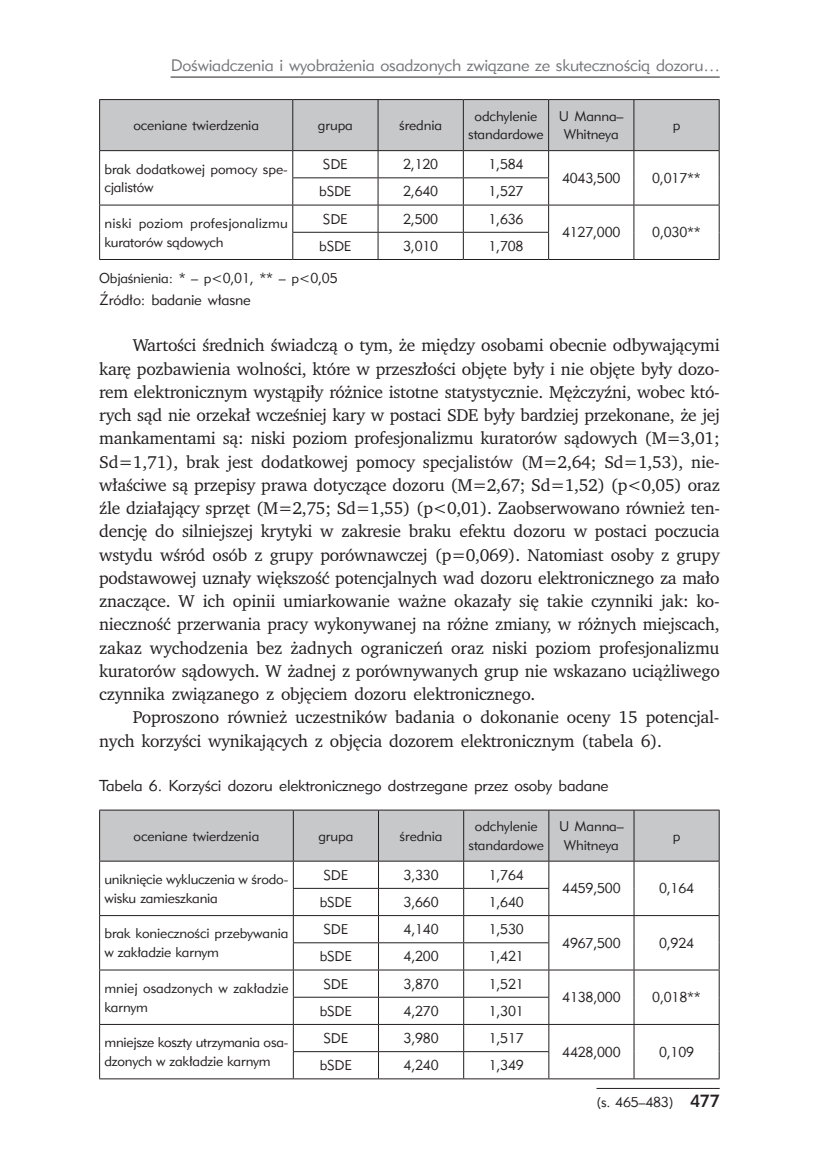
<style>
.page{position:relative;width:819px;height:1166px;background:#fff}
.page>*{position:absolute;margin:0;border:0;box-sizing:border-box;transform-origin:0 0}
.t1{font:17.5px/23.3px "Charter ITCPL";letter-spacing:-.015em;color:#231f20;text-align:justify}
.t2{font:16.62px "Geometric 415 Lt EU";letter-spacing:-.015em;color:#757679}
.t3{font:15.75px "Geometric 415 Lt EU";letter-spacing:-.015em;color:#231f20}
.t4{font:14.88px "Geometric 415 Lt EU";letter-spacing:-.015em;color:#231f20}
.t5{font:14px/18.6px "Geometric 415 Lt EU";letter-spacing:-.015em;color:#231f20}
.t6{font:14px/18.6px "Geometric 415 Lt EU";letter-spacing:.015em;color:#231f20}
.s1{font-family:"Geometric 415 Md EU";font-size:17.5px}
</style>
<div class="page">
<hr style="left:170px;top:77px;width:549px;height:1px;background:#231f20">
<hr style="left:596px;top:1088px;width:123px;height:1px;background:#231f20">
<svg style="left:99px;top:100px;width:620px;height:159px"></svg>
<hr style="left:99px;top:259px;width:194px;height:1px;background:#231f20">
<hr style="left:293px;top:259px;width:85px;height:1px;background:#231f20">
<hr style="left:378px;top:259px;width:85px;height:1px;background:#231f20">
<hr style="left:463px;top:259px;width:85px;height:1px;background:#231f20">
<hr style="left:548px;top:259px;width:86px;height:1px;background:#231f20">
<hr style="left:634px;top:259px;width:85px;height:1px;background:#231f20">
<hr style="left:99px;top:99px;width:194px;height:1px;background:#231f20">
<hr style="left:99px;top:100px;width:1px;height:50px;background:#231f20">
<hr style="left:293px;top:99px;width:85px;height:1px;background:#231f20">
<hr style="left:378px;top:99px;width:85px;height:1px;background:#231f20">
<hr style="left:463px;top:99px;width:85px;height:1px;background:#231f20">
<hr style="left:548px;top:99px;width:86px;height:1px;background:#231f20">
<hr style="left:634px;top:99px;width:85px;height:1px;background:#231f20">
<hr style="left:718px;top:100px;width:1px;height:50px;background:#231f20">
<hr style="left:99px;top:150px;width:194px;height:1px;background:#231f20">
<hr style="left:293px;top:150px;width:85px;height:1px;background:#231f20">
<hr style="left:378px;top:150px;width:85px;height:1px;background:#231f20">
<hr style="left:463px;top:150px;width:85px;height:1px;background:#231f20">
<hr style="left:548px;top:150px;width:86px;height:1px;background:#231f20">
<hr style="left:634px;top:150px;width:85px;height:1px;background:#231f20">
<hr style="left:99px;top:1078px;width:194px;height:1px;background:#231f20">
<hr style="left:293px;top:1078px;width:85px;height:1px;background:#231f20">
<hr style="left:378px;top:1078px;width:85px;height:1px;background:#231f20">
<hr style="left:463px;top:1078px;width:86px;height:1px;background:#231f20">
<hr style="left:549px;top:1078px;width:85px;height:1px;background:#231f20">
<hr style="left:634px;top:1078px;width:85px;height:1px;background:#231f20">
<svg style="left:99px;top:811px;width:620px;height:267px"></svg>
<hr style="left:99px;top:810px;width:194px;height:1px;background:#231f20">
<hr style="left:99px;top:810px;width:1px;height:51px;background:#231f20">
<hr style="left:293px;top:810px;width:85px;height:1px;background:#231f20">
<hr style="left:378px;top:810px;width:85px;height:1px;background:#231f20">
<hr style="left:463px;top:810px;width:86px;height:1px;background:#231f20">
<hr style="left:549px;top:810px;width:85px;height:1px;background:#231f20">
<hr style="left:634px;top:810px;width:85px;height:1px;background:#231f20">
<hr style="left:718px;top:810px;width:1px;height:51px;background:#231f20">
<hr style="left:99px;top:861px;width:194px;height:1px;background:#231f20">
<hr style="left:293px;top:861px;width:85px;height:1px;background:#231f20">
<hr style="left:378px;top:861px;width:85px;height:1px;background:#231f20">
<hr style="left:463px;top:861px;width:86px;height:1px;background:#231f20">
<hr style="left:549px;top:861px;width:85px;height:1px;background:#231f20">
<hr style="left:634px;top:861px;width:85px;height:1px;background:#231f20">
<p class="t2" style="left:171px;top:55px;width:550px">Doświadczenia i wyobrażenia osadzonych związane ze skutecznością dozoru…</p>
<p class="t5" style="left:133px;top:116px;width:127px">oceniane twierdzenia</p>
<p class="t5" style="left:318px;top:116px;width:36px">grupa</p>
<p class="t5" style="left:399px;top:116px;width:44px">średnia</p>
<p class="t5" style="left:468px;top:107px;width:77px;text-align:center">odchylenie standardowe</p>
<p class="t5" style="left:559px;top:107px;width:66px;text-align:center">U Manna–<br>Whitneya</p>
<p class="t5" style="left:672px;top:116px;width:9px">p</p>
<p class="t5" style="left:104px;top:160px;width:185px">brak dodatkowej pomocy spe&shy;cjalistów</p>
<p class="t5" style="left:323px;top:155px;width:26px">SDE</p>
<p class="t5" style="left:403px;top:155px;width:37px">2,120</p>
<p class="t5" style="left:488px;top:155px;width:37px">1,584</p>
<p class="t5" style="left:319px;top:182px;width:34px">bSDE</p>
<p class="t5" style="left:403px;top:182px;width:37px">2,640</p>
<p class="t5" style="left:488px;top:182px;width:37px">1,527</p>
<p class="t5" style="left:562px;top:169px;width:60px">4043,500</p>
<p class="t5" style="left:652px;top:169px;width:50px">0,017**</p>
<p class="t6" style="left:104px;top:214px;width:185px">niski poziom profesjonalizmu kuratorów sądowych</p>
<p class="t5" style="left:323px;top:210px;width:26px">SDE</p>
<p class="t5" style="left:403px;top:210px;width:37px">2,500</p>
<p class="t5" style="left:488px;top:210px;width:37px">1,636</p>
<p class="t5" style="left:562px;top:223px;width:60px">4127,000</p>
<p class="t5" style="left:652px;top:223px;width:50px">0,030**</p>
<p class="t5" style="left:319px;top:237px;width:34px">bSDE</p>
<p class="t5" style="left:403px;top:237px;width:37px">3,010</p>
<p class="t5" style="left:488px;top:237px;width:37px">1,708</p>
<p class="t5" style="left:99px;top:269px;width:240px">Objaśnienia: * – p&lt;0,01, ** – p&lt;0,05</p>
<p class="t4" style="left:99px;top:290px;width:153px">Źródło: badanie własne</p>
<p class="t1" style="left:99px;top:333px;width:622px;text-indent:34px">Wartości średnich świadczą o tym, że między osobami obecnie odbywającymi karę pozbawienia wolności, które w przeszłości objęte były i nie objęte były dozo&shy;rem elektronicznym wystąpiły różnice istotne statystycznie. Mężczyźni, wobec któ&shy;rych sąd nie orzekał wcześniej kary w postaci SDE były bardziej przekonane, że jej mankamentami są: niski poziom profesjonalizmu kuratorów sądowych (M=3,01; Sd=1,71), brak jest dodatkowej pomocy specjalistów (M=2,64; Sd=1,53), nie&shy;właściwe są przepisy prawa dotyczące dozoru (M=2,67; Sd=1,52) (p&lt;0,05) oraz źle działający sprzęt (M=2,75; Sd=1,55) (p&lt;0,01). Zaobserwowano również ten&shy;dencję do silniejszej krytyki w zakresie braku efektu dozoru w postaci poczucia wstydu wśród osób z grupy porównawczej (p=0,069). Natomiast osoby z grupy podstawowej uznały większość potencjalnych wad dozoru elektronicznego za mało znaczące. W ich opinii umiarkowanie ważne okazały się takie czynniki jak: ko&shy;nieczność przerwania pracy wykonywanej na różne zmiany, w różnych miejscach, zakaz wychodzenia bez żadnych ograniczeń oraz niski poziom profesjonalizmu kuratorów sądowych. W żadnej z porównywanych grup nie wskazano uciążliwego czynnika związanego z objęciem dozoru elektronicznego.</p>
<p class="t1" style="left:99px;top:705px;width:621px;text-indent:34px">Poproszono również uczestników badania o dokonanie oceny 15 potencjal&shy;nych korzyści wynikających z objęcia dozorem elektronicznym (tabela 6).</p>
<p class="t3" style="left:99px;top:776px;width:511px">Tabela 6. Korzyści dozoru elektronicznego dostrzegane przez osoby badane</p>
<p class="t5" style="left:134px;top:827px;width:127px">oceniane twierdzenia</p>
<p class="t5" style="left:318px;top:827px;width:36px">grupa</p>
<p class="t5" style="left:399px;top:827px;width:44px">średnia</p>
<p class="t5" style="left:468px;top:817px;width:77px;text-align:center">odchylenie standardowe</p>
<p class="t5" style="left:559px;top:817px;width:66px;text-align:center">U Manna–<br>Whitneya</p>
<p class="t5" style="left:672px;top:826px;width:9px">p</p>
<p class="t5" style="left:104px;top:870px;width:185px">uniknięcie wykluczenia w środo&shy;wisku zamieszkania</p>
<p class="t5" style="left:323px;top:866px;width:26px">SDE</p>
<p class="t5" style="left:403px;top:866px;width:37px">3,330</p>
<p class="t5" style="left:488px;top:866px;width:37px">1,764</p>
<p class="t5" style="left:320px;top:893px;width:34px">bSDE</p>
<p class="t5" style="left:403px;top:893px;width:37px">3,660</p>
<p class="t5" style="left:488px;top:893px;width:37px">1,640</p>
<p class="t5" style="left:104px;top:924px;width:185px">brak konieczności przebywania w zakładzie karnym</p>
<p class="t5" style="left:323px;top:920px;width:26px">SDE</p>
<p class="t5" style="left:403px;top:920px;width:37px">4,140</p>
<p class="t5" style="left:488px;top:920px;width:37px">1,530</p>
<p class="t5" style="left:320px;top:947px;width:34px">bSDE</p>
<p class="t5" style="left:403px;top:947px;width:37px">4,200</p>
<p class="t5" style="left:488px;top:947px;width:37px">1,421</p>
<p class="t5" style="left:104px;top:979px;width:185px">mniej osadzonych w zakładzie karnym</p>
<p class="t5" style="left:323px;top:974px;width:26px">SDE</p>
<p class="t5" style="left:403px;top:974px;width:37px">3,870</p>
<p class="t5" style="left:488px;top:974px;width:37px">1,521</p>
<p class="t5" style="left:320px;top:1002px;width:34px">bSDE</p>
<p class="t5" style="left:403px;top:1002px;width:37px">4,270</p>
<p class="t5" style="left:488px;top:1002px;width:37px">1,301</p>
<p class="t5" style="left:104px;top:1033px;width:185px">mniejsze koszty utrzymania osa&shy;dzonych w zakładzie karnym</p>
<p class="t5" style="left:323px;top:1029px;width:26px">SDE</p>
<p class="t5" style="left:403px;top:1029px;width:37px">3,980</p>
<p class="t5" style="left:488px;top:1029px;width:37px">1,517</p>
<p class="t5" style="left:320px;top:1056px;width:34px">bSDE</p>
<p class="t5" style="left:403px;top:1056px;width:37px">4,240</p>
<p class="t5" style="left:488px;top:1056px;width:37px">1,349</p>
<p class="t5" style="left:562px;top:879px;width:60px">4459,500</p>
<p class="t5" style="left:659px;top:879px;width:37px">0,164</p>
<p class="t5" style="left:562px;top:934px;width:60px">4967,500</p>
<p class="t5" style="left:659px;top:934px;width:37px">0,924</p>
<p class="t5" style="left:562px;top:988px;width:60px">4138,000</p>
<p class="t5" style="left:652px;top:988px;width:50px">0,018**</p>
<p class="t5" style="left:562px;top:1042px;width:60px">4428,000</p>
<p class="t5" style="left:659px;top:1042px;width:37px">0,109</p>
<p class="t5" style="left:596px;top:1093px;width:124px">(s. 465–483) <span class="s1">477</span></p>
</div>
